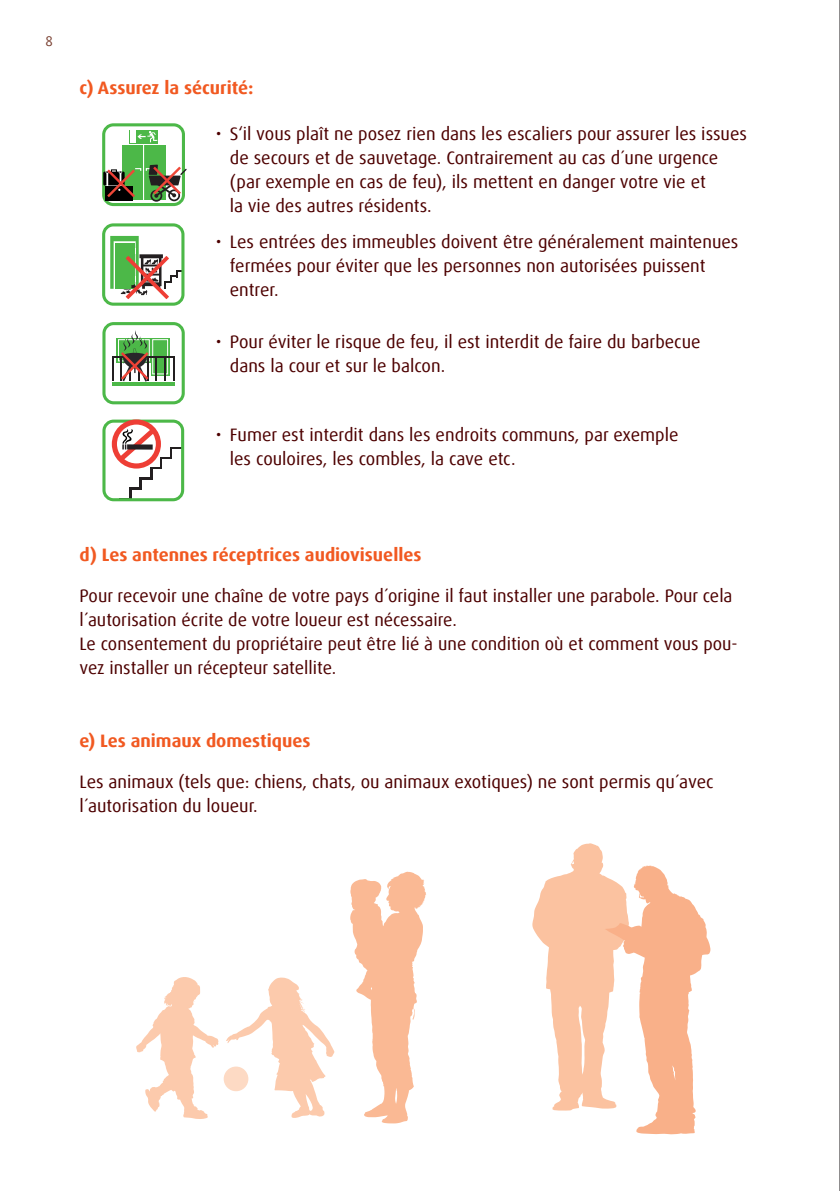
<style>
.page{position:relative;width:840px;height:1191px;background:#fff}
.page>*{position:absolute;margin:0;border:0;box-sizing:border-box;transform-origin:0 0}
.t1{font:18px/24px "Dax Offc";color:#4d0000}
.t2{font:700 18px "Dax Offc";color:#f15921}
.t3{font:14px "Dax Offc";color:#763b2c}
</style>
<div class="page">
<div style="left:102px;top:223px;width:82px;height:83px;border:3px solid #4cb848;border-radius:10px"></div>
<svg style="left:110px;top:236px;width:73px;height:59px"></svg>
<svg style="left:126px;top:256px;width:43px;height:43px"></svg>
<div style="left:102px;top:322px;width:83px;height:82px;border:3px solid #4cb848;border-radius:10px"></div>
<svg style="left:151px;top:338px;width:18px;height:38px"></svg>
<div style="left:152px;top:339px;width:16px;height:35px;background:#4cb848;border:1px solid #fff"></div>
<svg style="left:116px;top:338px;width:35px;height:25px"></svg>
<div style="left:118px;top:339px;width:31px;height:22px;background:#4cb848;border:1px solid #fff"></div>
<hr style="left:112px;top:382px;width:62px;height:4px;background:#4cb848">
<svg style="left:112px;top:358px;width:1px;height:23px"></svg>
<svg style="left:156px;top:358px;width:1px;height:23px"></svg>
<svg style="left:164px;top:358px;width:1px;height:23px"></svg>
<svg style="left:173px;top:358px;width:1px;height:23px"></svg>
<hr style="left:112px;top:357px;width:62px;height:1px;background:#231f20">
<svg style="left:121px;top:330px;width:27px;height:51px"></svg>
<svg style="left:121px;top:352px;width:27px;height:27px"></svg>
<div style="left:102px;top:123px;width:83px;height:83px;border:3px solid #4cb848;border-radius:10px"></div>
<div style="left:129px;top:130px;width:29px;height:14px;background:#4cb848"></div>
<div style="left:130px;top:131px;width:6px;height:12px;background:#fff"></div>
<div style="left:122px;top:145px;width:43px;height:55px;background:#4cb848"></div>
<svg style="left:135px;top:131px;width:51px;height:71px"></svg>
<div style="left:106px;top:187px;width:27px;height:14px;background:#000"></div>
<svg style="left:103px;top:169px;width:14px;height:22px"></svg>
<svg style="left:107px;top:170px;width:28px;height:27px"></svg>
<svg style="left:153px;top:167px;width:28px;height:27px"></svg>
<div style="left:102px;top:419px;width:82px;height:82px;border:3px solid #4cb848;border-radius:10px"></div>
<svg style="left:112px;top:419px;width:69px;height:81px"></svg>
<svg style="left:532px;top:843px;width:178px;height:291px"></svg>
<svg style="left:350px;top:871px;width:76px;height:252px"></svg>
<svg style="left:223px;top:1066px;width:25px;height:25px"></svg>
<svg style="left:226px;top:977px;width:108px;height:141px"></svg>
<svg style="left:136px;top:977px;width:82px;height:142px"></svg>
<hr style="left:839px;top:0;width:1px;height:1191px;background:#231f20">
<p class="t3" style="left:45px;top:33px;width:9px">8</p>
<p class="t2" style="left:79px;top:76px;width:175px">c) Assurez la sécurité:</p>
<p class="t1" style="left:230px;top:122px;width:518px;text-indent:-14px">• S‘il vous plaît ne posez rien dans les escaliers pour assurer les issues de secours et de sauvetage. Contrairement au cas d´une urgence (par exemple en cas de feu), ils mettent en danger votre vie et<br>la vie des autres résidents.</p>
<p class="t1" style="left:230px;top:229px;width:510px;text-indent:-14px">• Les entrées des immeubles doivent être généralement maintenues fermées pour éviter que les personnes non autorisées puissent entrer.</p>
<p class="t1" style="left:230px;top:330px;width:472px;text-indent:-14px">• Pour éviter le risque de feu, il est interdit de faire du barbecue dans la cour et sur le balcon.</p>
<p class="t1" style="left:230px;top:423px;width:450px;text-indent:-14px">• Fumer est interdit dans les endroits communs, par exemple les couloires, les combles, la cave etc.</p>
<p class="t2" style="left:79px;top:543px;width:343px">d) Les antennes réceptrices audiovisuelles</p>
<p class="t1" style="left:79px;top:584px;width:659px">Pour recevoir une chaîne de votre pays d´origine il faut installer une parabole. Pour cela l´autorisation écrite de votre loueur est nécessaire.<br>Le consentement du propriétaire peut être lié à une condition où et comment vous pou&shy;vez installer un récepteur satellite.</p>
<p class="t2" style="left:79px;top:728px;width:232px">e) Les animaux domestiques</p>
<p class="t1" style="left:79px;top:769px;width:635px">Les animaux (tels que: chiens, chats, ou animaux exotiques) ne sont permis qu´avec l´autorisation du loueur.</p>
</div>
